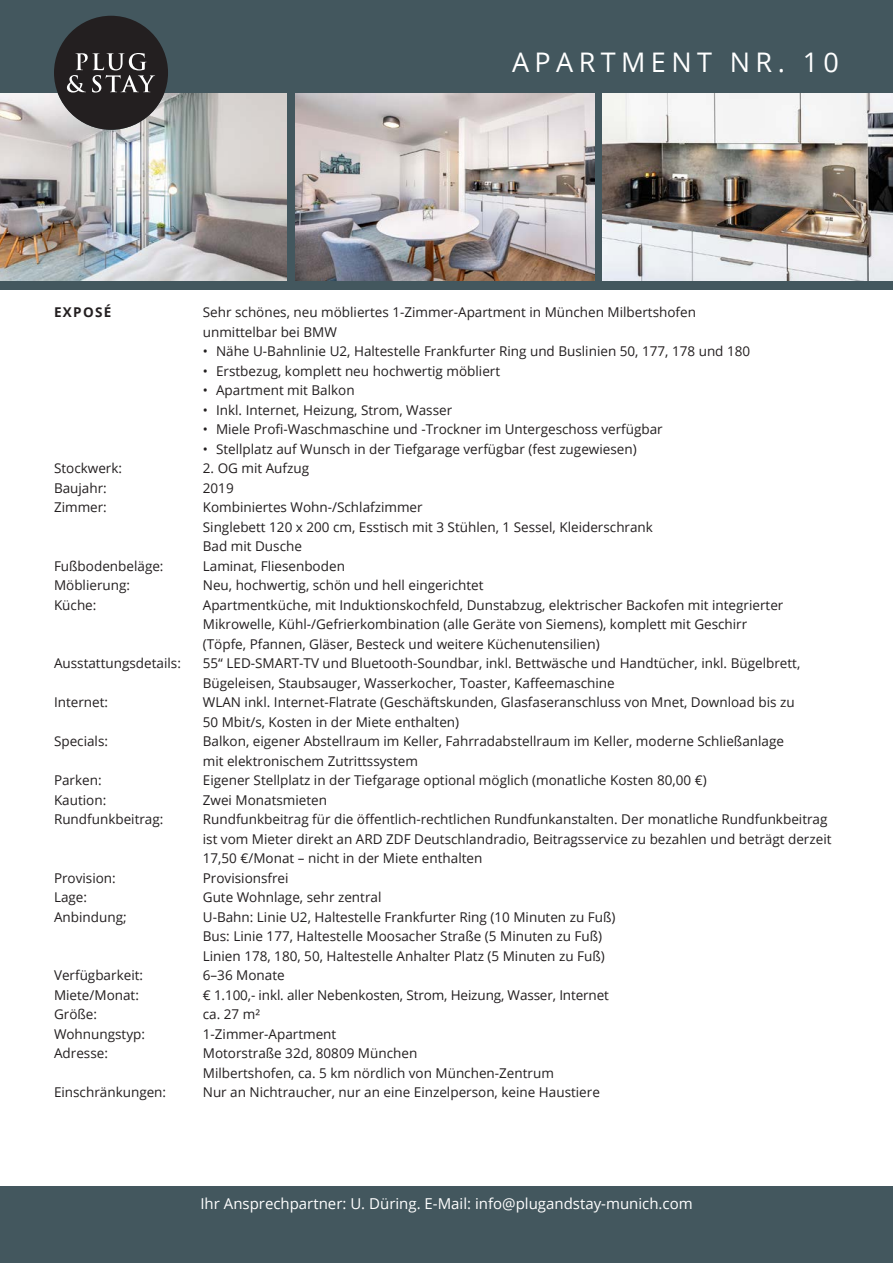
<style>
.page{position:relative;width:893px;height:1263px;background:#fff}
.page>*{position:absolute;margin:0;border:0;box-sizing:border-box;transform-origin:0 0}
.t1{font:27px "Open Sans";letter-spacing:.2em;color:#fff}
.t2{font:15px "Open Sans";color:#fff}
.t3{font:13.5px/19.5px "Open Sans";color:#231f20}
.t4{font:700 13.5px "Open Sans";letter-spacing:.1em;color:#231f20}
</style>
<div class="page">
<div style="left:0;top:0;width:893px;height:290px;background:#43575e"></div>
<img style="left:0;top:94px;width:287px;height:186px">
<img style="left:295px;top:94px;width:299px;height:186px">
<img style="left:603px;top:94px;width:290px;height:186px">
<svg style="left:54px;top:16px;width:114px;height:114px;background:#434344"></svg>
<div style="left:0;top:1186px;width:893px;height:77px;background:#43575e"></div>
<h1 class="t1" style="left:512px;top:44px;width:328px">APARTMENT NR. 10</h1>
<p class="t4" style="left:54px;top:303px;width:59px">EXPOSÉ</p>
<p class="t3" style="left:203px;top:302px;width:495px">Sehr schönes, neu möbliertes 1-Zimmer-Apartment in München Milbertshofen unmittelbar bei BMW</p>
<p class="t3" style="left:203px;top:341px;width:549px">• Nähe U-Bahnlinie U2, Haltestelle Frankfurter Ring und Buslinien 50, 177, 178 und 180</p>
<p class="t3" style="left:203px;top:361px;width:299px">• Erstbezug, komplett neu hochwertig möbliert</p>
<p class="t3" style="left:203px;top:380px;width:153px">• Apartment mit Balkon</p>
<p class="t3" style="left:203px;top:400px;width:251px">• Inkl. Internet, Heizung, Strom, Wasser</p>
<p class="t3" style="left:203px;top:419px;width:461px">• Miele Profi-Waschmaschine und -Trockner im Untergeschoss verfügbar</p>
<p class="t3" style="left:203px;top:439px;width:435px">• Stellplatz auf Wunsch in der Tiefgarage verfügbar (fest zugewiesen)</p>
<p class="t3" style="left:54px;top:458px;width:70px">Stockwerk:</p>
<p class="t3" style="left:203px;top:458px;width:108px">2. OG mit Aufzug</p>
<p class="t3" style="left:54px;top:478px;width:54px">Baujahr:</p>
<p class="t3" style="left:203px;top:478px;width:32px">2019</p>
<p class="t3" style="left:54px;top:497px;width:54px">Zimmer:</p>
<p class="t3" style="left:203px;top:497px;width:452px">Kombiniertes Wohn-/Schlafzimmer<br>Singlebett 120 x 200 cm, Esstisch mit 3 Stühlen, 1 Sessel, Kleiderschrank<br>Bad mit Dusche</p>
<p class="t3" style="left:54px;top:556px;width:111px">Fußbodenbeläge:</p>
<p class="t3" style="left:203px;top:556px;width:144px">Laminat, Fliesenboden</p>
<p class="t3" style="left:54px;top:575px;width:78px">Möblierung:</p>
<p class="t3" style="left:203px;top:575px;width:282px">Neu, hochwertig, schön und hell eingerichtet</p>
<p class="t3" style="left:54px;top:595px;width:44px">Küche:</p>
<p class="t3" style="left:203px;top:595px;width:582px">Apartmentküche, mit Induktionskochfeld, Dunstabzug, elektrischer Backofen mit integrierter<br>Mikrowelle, Kühl-/Gefrierkombination (alle Geräte von Siemens), komplett mit Geschirr (Töpfe, Pfannen, Gläser, Besteck und weitere Küchenutensilien)</p>
<p class="t3" style="left:54px;top:653px;width:128px">Ausstattungsdetails:</p>
<p class="t3" style="left:203px;top:653px;width:599px">55“ LED-SMART-TV und Bluetooth-Soundbar, inkl. Bettwäsche und Handtücher, inkl. Bügelbrett,<br>Bügeleisen, Staubsauger, Wasserkocher, Toaster, Kaffeemaschine</p>
<p class="t3" style="left:54px;top:692px;width:56px">Internet:</p>
<p class="t3" style="left:203px;top:692px;width:593px">WLAN inkl. Internet-Flatrate (Geschäftskunden, Glasfaseranschluss von Mnet, Download bis zu<br>50 Mbit/s, Kosten in der Miete enthalten)</p>
<p class="t3" style="left:54px;top:731px;width:56px">Specials:</p>
<p class="t3" style="left:203px;top:731px;width:583px">Balkon, eigener Abstellraum im Keller, Fahrradabstellraum im Keller, moderne Schließanlage mit elektronischem Zutrittssystem</p>
<p class="t3" style="left:54px;top:770px;width:49px">Parken:</p>
<p class="t3" style="left:203px;top:770px;width:505px">Eigener Stellplatz in der Tiefgarage optional möglich (monatliche Kosten 80,00 €)</p>
<p class="t3" style="left:54px;top:790px;width:54px">Kaution:</p>
<p class="t3" style="left:203px;top:790px;width:126px">Zwei Monatsmieten</p>
<p class="t3" style="left:54px;top:809px;width:111px">Rundfunkbeitrag:</p>
<p class="t3" style="left:203px;top:809px;width:630px">Rundfunkbeitrag für die öffentlich-rechtlichen Rundfunkanstalten. Der monatliche Rundfunkbeitrag ist vom Mieter direkt an ARD ZDF Deutschlandradio, Beitragsservice zu bezahlen und beträgt derzeit<br>17,50 €/Monat – nicht in der Miete enthalten</p>
<p class="t3" style="left:54px;top:868px;width:63px">Provision:</p>
<p class="t3" style="left:203px;top:868px;width:87px">Provisionsfrei</p>
<p class="t3" style="left:54px;top:887px;width:35px">Lage:</p>
<p class="t3" style="left:203px;top:887px;width:180px">Gute Wohnlage, sehr zentral</p>
<p class="t3" style="left:54px;top:906px;width:74px">Anbindung;</p>
<p class="t3" style="left:203px;top:906px;width:414px">U-Bahn: Linie U2, Haltestelle Frankfurter Ring (10 Minuten zu Fuß)<br>Bus: Linie 177, Haltestelle Moosacher Straße (5 Minuten zu Fuß)<br>Linien 178, 180, 50, Haltestelle Anhalter Platz (5 Minuten zu Fuß)</p>
<p class="t3" style="left:54px;top:965px;width:91px">Verfügbarkeit:</p>
<p class="t3" style="left:203px;top:965px;width:83px">6–36 Monate</p>
<p class="t3" style="left:54px;top:984px;width:86px">Miete/Monat:</p>
<p class="t3" style="left:203px;top:984px;width:408px">€ 1.100,- inkl. aller Nebenkosten, Strom, Heizung, Wasser, Internet</p>
<p class="t3" style="left:54px;top:1004px;width:45px">Größe:</p>
<p class="t3" style="left:203px;top:1004px;width:59px">ca. 27 m²</p>
<p class="t3" style="left:54px;top:1023px;width:93px">Wohnungstyp:</p>
<p class="t3" style="left:203px;top:1023px;width:135px">1-Zimmer-Apartment</p>
<p class="t3" style="left:54px;top:1043px;width:55px">Adresse:</p>
<p class="t3" style="left:203px;top:1043px;width:353px">Motorstraße 32d, 80809 München<br>Milbertshofen, ca. 5 km nördlich von München-Zentrum</p>
<p class="t3" style="left:54px;top:1082px;width:114px">Einschränkungen:</p>
<p class="t3" style="left:203px;top:1082px;width:399px">Nur an Nichtraucher, nur an eine Einzelperson, keine Haustiere</p>
<p class="t2" style="left:200px;top:1193px;width:494px">Ihr Ansprechpartner: U. Düring. E-Mail: info@plugandstay-munich.com</p>
</div>
